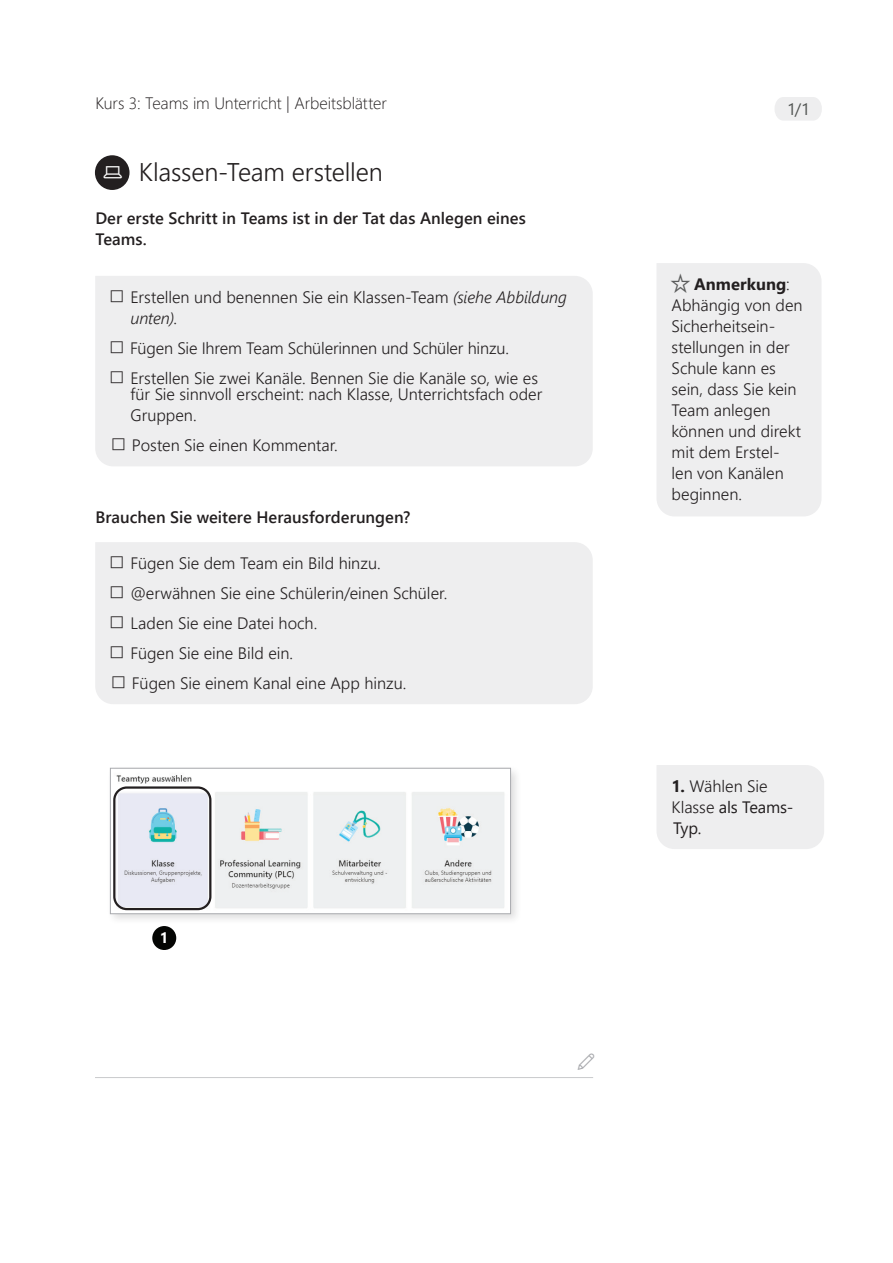
<style>
.page{position:relative;width:893px;height:1263px;background:#fff}
.page>*{position:absolute;margin:0;border:0;box-sizing:border-box;transform-origin:0 0}
.t1{font:300 25.5px "Segoe UI";letter-spacing:-.005em;color:#231f20}
.t2{font:300 16.5px/21px "Segoe UI";color:#231f20}
.t3{font:600 16.5px/20.2px "Segoe UI";letter-spacing:.005em;color:#231f20}
.t4{font:300 16.5px "Segoe UI";letter-spacing:-.005em;color:#231f20}
.t5{font:16.5px "Segoe UI";color:#4f5250}
.t6{font:700 15px "Segoe UI";color:#fff}
.s1{font-family:"Segoe MDL2 Assets";font-weight:400;font-size:13.5px}
.s2{font-style:italic}
.s3{font-weight:700}
.s4{font-weight:400}
</style>
<div class="page">
<hr style="left:95px;top:1077px;width:498px;height:1px;background:#c9cacc">
<div style="left:95px;top:276px;width:498px;height:190px;background:#eeeeef"></div>
<div style="left:95px;top:542px;width:498px;height:162px;background:#eeeeef"></div>
<svg style="left:775px;top:97px;width:47px;height:24px"></svg>
<div style="left:657px;top:765px;width:167px;height:84px;background:#eeeeef"></div>
<div style="left:95px;top:155px;width:35px;height:35px;background:#231f20;border-radius:50%"></div>
<div style="left:107px;top:765px;width:416px;height:161px;background:#231f20;opacity:.15"></div>
<img style="left:112px;top:770px;width:397px;height:142px">
<div style="left:110px;top:768px;width:401px;height:146px;border:1px solid #a8a9ad"></div>
<div style="left:113px;top:786px;width:98px;height:124px;border:2px solid #231f20;border-radius:12px"></div>
<div style="left:152px;top:926px;width:24px;height:24px;background:#040503;border-radius:50%"></div>
<div style="left:657px;top:263px;width:164px;height:253px;background:#eeeeef"></div>
<p class="t4" style="left:95px;top:88px;width:293px">Kurs 3: Teams im Unterricht | Arbeitsblätter</p>
<h1 class="t1" style="left:139px;top:147px;width:245px">Klassen-Team erstellen</h1>
<p class="t3" style="left:95px;top:207px;width:432px">Der erste Schritt in Teams ist in der Tat das Anlegen eines<br>Teams.</p>
<p class="t2" style="left:130px;top:285px;width:438px;text-indent:-20px"><span class="s1">y</span> Erstellen und benennen Sie ein Klassen-Team <span class="s2">(siehe Abbildung unten)</span>.</p>
<p class="t2" style="left:110px;top:331px;width:429px;line-height:30px"><span class="s1">y</span> Fügen Sie Ihrem Team Schülerinnen und Schüler hinzu.<br><span class="s1">y</span> Erstellen Sie zwei Kanäle. Bennen Sie die Kanäle so, wie es</p>
<p class="t2" style="left:130px;top:382px;width:413px">für Sie sinnvoll erscheint: nach Klasse, Unterrichtsfach oder<br>Gruppen.</p>
<p class="t2" style="left:112px;top:433px;width:228px"><span class="s1">y</span> Posten Sie einen Kommentar.</p>
<p class="t3" style="left:95px;top:506px;width:317px">Brauchen Sie weitere Herausforderungen?</p>
<p class="t2" style="left:110px;top:547px;width:339px;line-height:30px"><span class="s1">y</span> Fügen Sie dem Team ein Bild hinzu.<br><span class="s1">y</span> @erwähnen Sie eine Schülerin/einen Schüler. <span class="s1">y</span> Laden Sie eine Datei hoch.<br><span class="s1">y</span> Fügen Sie eine Bild ein.<br><span class="s1">y</span> Fügen Sie einem Kanal eine App hinzu.</p>
<p class="t6" style="left:160px;top:924px;width:10px">1</p>
<p class="t5" style="left:787px;top:94px;width:24px">1/1</p>
<p class="t2" style="left:671px;top:272px;width:133px;text-indent:23px"><span class="s3">Anmerkung</span>:<br>Abhängig von den<br>Sicherheitsein&shy;stellungen in der<br>Schule kann es sein, dass Sie kein<br>Team anlegen können und direkt mit dem Erstel&shy;len von Kanälen beginnen.</p>
<p class="t2" style="left:671px;top:774px;width:123px"><span class="s3">1.</span> Wählen Sie<br>Klasse <span class="s4">als Teams-<br>Typ.</span></p>
</div>
